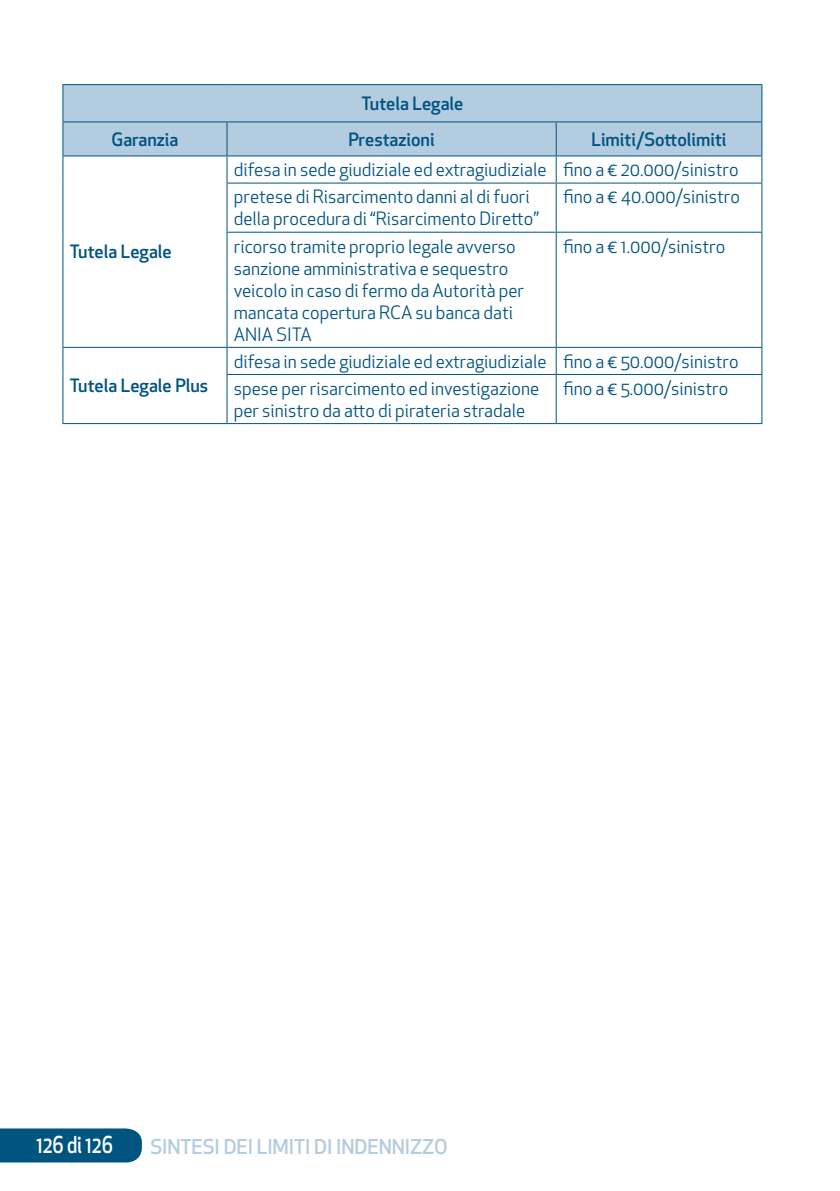
<style>
.page{position:relative;width:840px;height:1191px;background:#fff}
.page>*{position:absolute;margin:0;border:0;box-sizing:border-box;transform-origin:0 0}
.t1{font:500 22.8px "Apex New";letter-spacing:-.01em;color:#fff;scale:.83 1}
.t2{font:500 20px "Apex New";letter-spacing:-.005em;color:#b4ccdf}
.t3{font:18px/22px "Apex New";color:#005480}
.t4{font:500 18px "Apex New";color:#005480}
</style>
<div class="page">
<div style="left:0;top:1128px;width:142px;height:34px;background:#005480"></div>
<div style="left:63px;top:85px;width:698px;height:70px;background:#b4ccdf"></div>
<hr style="left:62px;top:121px;width:165px;height:1px;background:#005480">
<hr style="left:227px;top:121px;width:329px;height:1px;background:#005480">
<hr style="left:226px;top:122px;width:1px;height:33px;background:#005480">
<hr style="left:556px;top:121px;width:206px;height:1px;background:#005480">
<hr style="left:555px;top:122px;width:1px;height:33px;background:#005480">
<svg style="left:226px;top:156px;width:1px;height:27px"></svg>
<svg style="left:555px;top:156px;width:1px;height:27px"></svg>
<hr style="left:226px;top:183px;width:330px;height:1px;background:#005480">
<hr style="left:226px;top:184px;width:1px;height:48px;background:#005480">
<hr style="left:556px;top:183px;width:206px;height:1px;background:#005480">
<hr style="left:555px;top:184px;width:1px;height:48px;background:#005480">
<hr style="left:226px;top:232px;width:330px;height:1px;background:#005480">
<hr style="left:226px;top:233px;width:1px;height:114px;background:#005480">
<hr style="left:556px;top:232px;width:206px;height:1px;background:#005480">
<hr style="left:555px;top:233px;width:1px;height:114px;background:#005480">
<hr style="left:62px;top:347px;width:165px;height:1px;background:#005480">
<hr style="left:227px;top:347px;width:329px;height:1px;background:#005480">
<svg style="left:226px;top:348px;width:1px;height:26px"></svg>
<hr style="left:556px;top:347px;width:206px;height:1px;background:#005480">
<svg style="left:555px;top:348px;width:1px;height:26px"></svg>
<hr style="left:226px;top:374px;width:330px;height:1px;background:#005480">
<hr style="left:226px;top:375px;width:1px;height:48px;background:#005480">
<hr style="left:556px;top:374px;width:206px;height:1px;background:#005480">
<hr style="left:555px;top:375px;width:1px;height:48px;background:#005480">
<hr style="left:62px;top:84px;width:165px;height:1px;background:#005480">
<hr style="left:62px;top:85px;width:1px;height:36px;background:#005480">
<hr style="left:227px;top:84px;width:329px;height:1px;background:#005480">
<hr style="left:556px;top:84px;width:206px;height:1px;background:#005480">
<hr style="left:761px;top:85px;width:1px;height:36px;background:#005480">
<hr style="left:62px;top:122px;width:1px;height:33px;background:#005480">
<hr style="left:761px;top:122px;width:1px;height:33px;background:#005480">
<hr style="left:62px;top:155px;width:165px;height:1px;background:#005480">
<svg style="left:62px;top:156px;width:1px;height:27px"></svg>
<hr style="left:227px;top:155px;width:329px;height:1px;background:#005480">
<hr style="left:556px;top:155px;width:206px;height:1px;background:#005480">
<svg style="left:761px;top:156px;width:1px;height:27px"></svg>
<hr style="left:62px;top:183px;width:1px;height:49px;background:#005480">
<hr style="left:761px;top:184px;width:1px;height:48px;background:#005480">
<hr style="left:62px;top:232px;width:1px;height:115px;background:#005480">
<hr style="left:761px;top:233px;width:1px;height:114px;background:#005480">
<svg style="left:62px;top:348px;width:1px;height:26px"></svg>
<svg style="left:761px;top:348px;width:1px;height:26px"></svg>
<hr style="left:62px;top:374px;width:1px;height:49px;background:#005480">
<hr style="left:761px;top:375px;width:1px;height:48px;background:#005480">
<hr style="left:62px;top:423px;width:165px;height:1px;background:#005480">
<hr style="left:227px;top:423px;width:329px;height:1px;background:#005480">
<hr style="left:556px;top:423px;width:206px;height:1px;background:#005480">
<p class="t4" style="left:361px;top:91px;width:103px">Tutela Legale</p>
<p class="t4" style="left:111px;top:127px;width:68px">Garanzia</p>
<p class="t4" style="left:348px;top:127px;width:88px">Prestazioni</p>
<p class="t4" style="left:591px;top:127px;width:136px">Limiti/Sottolimiti</p>
<p class="t4" style="left:70px;top:240px;width:103px">Tutela Legale</p>
<p class="t4" style="left:70px;top:373px;width:140px">Tutela Legale Plus</p>
<p class="t3" style="left:234px;top:156px;width:506px;line-height:27.2px">difesa in sede giudiziale ed extragiudiziale fino a € 20.000/sinistro pretese di Risarcimento danni al di fuori</p>
<p class="t3" style="left:234px;top:208px;width:306px">della procedura di “Risarcimento Diretto”</p>
<p class="t3" style="left:562px;top:186px;width:178px">fino a € 40.000/sinistro</p>
<p class="t3" style="left:234px;top:235px;width:291px">ricorso tramite proprio legale avverso sanzione amministrativa e sequestro veicolo in caso di fermo da Autorità per mancata copertura RCA su banca dati<br>ANIA SITA</p>
<p class="t3" style="left:562px;top:235px;width:164px">fino a € 1.000/sinistro</p>
<p class="t3" style="left:234px;top:347px;width:506px;line-height:27.2px">difesa in sede giudiziale ed extragiudiziale fino a € 50.000/sinistro spese per risarcimento ed investigazione</p>
<p class="t3" style="left:234px;top:399px;width:293px">per sinistro da atto di pirateria stradale</p>
<p class="t3" style="left:562px;top:377px;width:167px">fino a € 5.000/sinistro</p>
<p class="t1" style="left:36px;top:1129px;width:94px">126 di 126</p>
<p class="t2" style="left:150px;top:1133px;width:299px">SINTESI DEI LIMITI DI INDENNIZZO</p>
</div>
